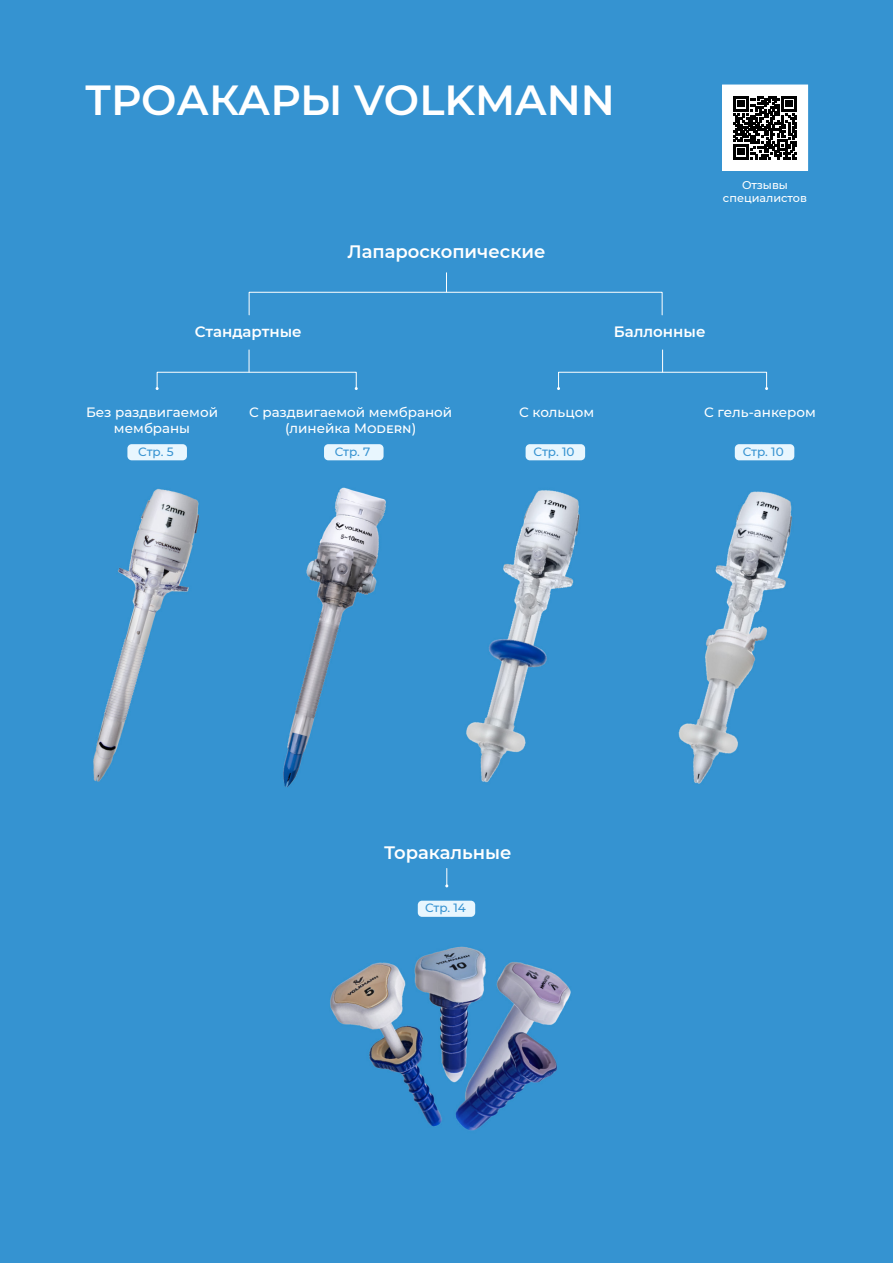
<style>
.page{position:relative;width:893px;height:1263px;background:#3593d1}
.page>*{position:absolute;margin:0;border:0;box-sizing:border-box;transform-origin:0 0}
.Р__Заголовок_раздела{font:600 42px "Montserrat";color:#fff}
.Р__Заголовок_дерева{font:600 18px "Montserrat";color:#fff}
.Р__Заголовок_2_урове{font:600 15px "Montserrat";color:#fff}
.Р__Список_дерева_9pt{font:500 13.5px "Montserrat";color:#fff}
.Р__Страницы_дерева{font:500 12px "Montserrat";color:#3793d1}
.Р__Подпись_QR__белый{font:500 11.25px/13.5px "Montserrat";color:#fff;text-align:center}
</style>
<div class="page">
<svg style="left:445px;top:868px;width:3px;height:19px"></svg>
<svg style="left:446px;top:273px;width:1px;height:19px"></svg>
<div style="left:249px;top:292px;width:413px;height:23px;border:1px solid #fff"></div>
<svg style="left:662px;top:350px;width:1px;height:22px"></svg>
<div style="left:558px;top:372px;width:209px;height:17px;border:1px solid #fff"></div>
<svg style="left:249px;top:350px;width:1px;height:22px"></svg>
<div style="left:157px;top:372px;width:200px;height:17px;border:1px solid #fff"></div>
<div style="left:127px;top:444px;width:60px;height:16px;background:#e8f6fe;border-radius:4px"></div>
<div style="left:324px;top:444px;width:60px;height:16px;background:#e8f6fe;border-radius:4px"></div>
<div style="left:526px;top:444px;width:59px;height:16px;background:#e8f6fe;border-radius:4px"></div>
<div style="left:735px;top:444px;width:59px;height:16px;background:#e8f6fe;border-radius:4px"></div>
<svg style="left:722px;top:85px;width:86px;height:85px"></svg>
<div style="left:418px;top:901px;width:57px;height:16px;background:#e8f6fe;border-radius:4px"></div>
<p class="Р__Заголовок_раздела" style="left:85px;top:70px;width:531px">ТРОАКАРЫ VOLKMANN</p>
<p class="Р__Заголовок_дерева" style="left:347px;top:239px;width:200px">Лапароскопические</p>
<p class="Р__Подпись_QR__белый" style="left:723px;top:177px;width:86px">Отзывы специалистов</p>
<p class="Р__Заголовок_2_урове" style="left:195px;top:321px;width:108px">Стандартные</p>
<p class="Р__Заголовок_2_урове" style="left:614px;top:321px;width:93px">Баллонные</p>
<p class="Р__Список_дерева_9pt" style="left:249px;top:403px;width:205px">С раздвигаемой мембраной</p>
<p class="Р__Список_дерева_9pt" style="left:519px;top:403px;width:76px">С кольцом</p>
<p class="Р__Список_дерева_9pt" style="left:285px;top:419px;width:133px">(линейка Modern)</p>
<p class="Р__Список_дерева_9pt" style="left:86px;top:403px;width:133px">Без раздвигаемой</p>
<p class="Р__Список_дерева_9pt" style="left:704px;top:403px;width:113px">С гель-анкером</p>
<p class="Р__Список_дерева_9pt" style="left:114px;top:419px;width:78px">мембраны</p>
<p class="Р__Страницы_дерева" style="left:138px;top:443px;width:37px">Стр. 5</p>
<p class="Р__Страницы_дерева" style="left:335px;top:443px;width:37px">Стр. 7</p>
<p class="Р__Страницы_дерева" style="left:534px;top:443px;width:42px">Стр. 10</p>
<p class="Р__Страницы_дерева" style="left:743px;top:443px;width:42px">Стр. 10</p>
<p class="Р__Заголовок_дерева" style="left:384px;top:839px;width:129px">Торакальные</p>
<p class="Р__Страницы_дерева" style="left:425px;top:900px;width:42px">Стр. 14</p>
</div>
